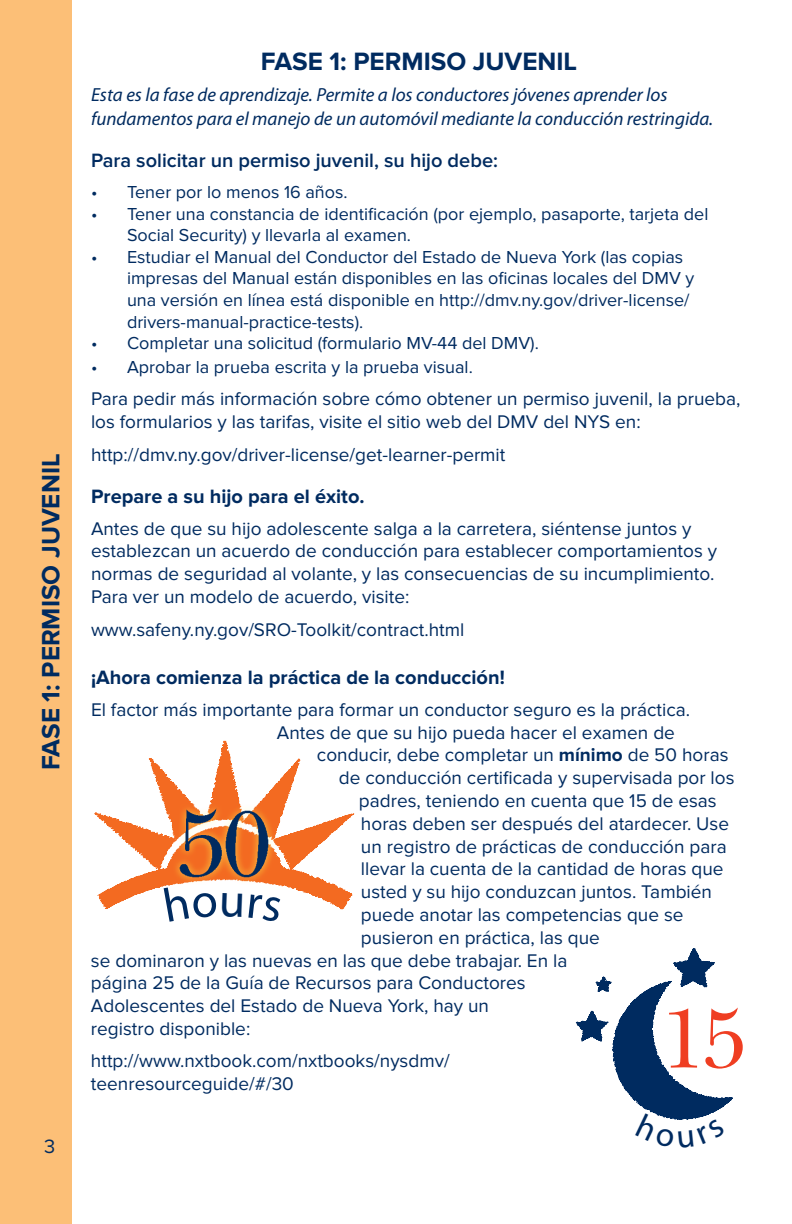
<style>
.page{position:relative;width:792px;height:1224px;background:#fff}
.page>*{position:absolute;margin:0;border:0;box-sizing:border-box;transform-origin:0 0}
.t1{font:86.6px "New Baskerville";color:#ef3e22}
.t2{font:700 26px "Proxima Nova";color:#002b60}
.t3{font:700 20px "Proxima Nova";color:#002b60}
.t4{font:600 20px "Proxima Nova";color:#002b60}
.t5{font:20px "Proxima Nova";color:#002b60}
.t6{font:19px/22.8px "Proxima Nova";color:#002b60}
.t7{font:italic 19px/24px "Myriad Pro";color:#002b60}
.t8{font:18px/21.6px "Proxima Nova";color:#002b60}
.s1{font-weight:700}
</style>
<div class="page">
<svg style="left:94px;top:740px;width:260px;height:170px"></svg>
<img style="left:172px;top:803px;width:104px;height:82px">
<div style="left:0;top:0;width:72px;height:1224px;background:#fcbf77"></div>
<svg style="left:164px;top:885px;width:117px;height:25px"></svg>
<svg style="left:576px;top:948px;width:157px;height:172px"></svg>
<h2 class="t2" style="left:36px;top:770px;width:318px;rotate:-90deg">FASE 1: PERMISO JUVENIL</h2>
<p class="t5" style="left:44px;top:1135px;width:13px">3</p>
<h2 class="t2" style="left:261px;top:46px;width:318px">FASE 1: PERMISO JUVENIL</h2>
<p class="t7" style="left:91px;top:83px;width:624px">Esta es la fase de aprendizaje. Permite a los conductores jóvenes aprender los fundamentos para el manejo de un automóvil mediante la conducción restringida.</p>
<p class="t4" style="left:91px;top:149px;width:409px">Para solicitar un permiso juvenil, su hijo debe:</p>
<p class="t8" style="left:91px;top:181px;width:258px">• Tener por lo menos 16 años.</p>
<p class="t8" style="left:127px;top:203px;width:583px;text-indent:-36px">• Tener una constancia de identificación (por ejemplo, pasaporte, tarjeta del<br>Social Security) y llevarla al examen.</p>
<p class="t8" style="left:127px;top:246px;width:569px;text-indent:-36px">• Estudiar el Manual del Conductor del Estado de Nueva York (las copias impresas del Manual están disponibles en las oficinas locales del DMV y una versión en línea está disponible en http://dmv.ny.gov/driver-license/ drivers-manual-practice-tests).</p>
<p class="t8" style="left:91px;top:333px;width:449px">• Completar una solicitud (formulario MV-44 del DMV).</p>
<p class="t8" style="left:91px;top:357px;width:383px">• Aprobar la prueba escrita y la prueba visual.</p>
<p class="t6" style="left:91px;top:388px;width:651px">Para pedir más información sobre cómo obtener un permiso juvenil, la prueba, los formularios y las tarifas, visite el sitio web del DMV del NYS en:</p>
<p class="t6" style="left:91px;top:443px;width:416px">http://dmv.ny.gov/driver-license/get-learner-permit</p>
<p class="t3" style="left:91px;top:485px;width:275px">Prepare a su hijo para el éxito.</p>
<p class="t6" style="left:91px;top:517px;width:628px">Antes de que su hijo adolescente salga a la carretera, siéntense juntos y establezcan un acuerdo de conducción para establecer comportamientos y normas de seguridad al volante, y las consecuencias de su incumplimiento.<br>Para ver un modelo de acuerdo, visite:</p>
<p class="t6" style="left:91px;top:619px;width:375px">www.safeny.ny.gov/SRO-Toolkit/contract.html</p>
<p class="t3" style="left:91px;top:666px;width:415px">¡Ahora comienza la práctica de la conducción!</p>
<p class="t6" style="left:91px;top:698px;width:601px">El factor más importante para formar un conductor seguro es la práctica.</p>
<p class="t6" style="left:277px;top:721px;width:399px">Antes de que su hijo pueda hacer el examen de</p>
<p class="t6" style="left:317px;top:744px;width:413px">conducir, debe completar un <span class="s1">mínimo</span> de 50 horas</p>
<p class="t6" style="left:339px;top:767px;width:397px">de conducción certificada y supervisada por los</p>
<p class="t6" style="left:359px;top:790px;width:359px">padres, teniendo en cuenta que 15 de esas</p>
<p class="t6" style="left:361px;top:812px;width:370px">horas deben ser después del atardecer. Use</p>
<p class="t6" style="left:361px;top:835px;width:367px">un registro de prácticas de conducción para</p>
<p class="t6" style="left:361px;top:858px;width:364px">llevar la cuenta de la cantidad de horas que</p>
<p class="t6" style="left:361px;top:881px;width:353px">usted y su hijo conduzcan juntos. También</p>
<p class="t6" style="left:361px;top:904px;width:324px">puede anotar las competencias que se</p>
<p class="t6" style="left:361px;top:926px;width:240px">pusieron en práctica, las que</p>
<p class="t6" style="left:91px;top:949px;width:478px">se dominaron y las nuevas en las que debe trabajar. En la</p>
<p class="t6" style="left:91px;top:972px;width:436px">página 25 de la Guía de Recursos para Conductores</p>
<p class="t6" style="left:91px;top:995px;width:400px">Adolescentes del Estado de Nueva York, hay un</p>
<p class="t6" style="left:91px;top:1018px;width:161px">registro disponible:</p>
<p class="t6" style="left:91px;top:1049px;width:360px">http://www.nxtbook.com/nxtbooks/nysdmv/ teenresourceguide/#/30</p>
<h1 class="t1" style="left:661px;top:989px;width:87px">15</h1>
</div>
